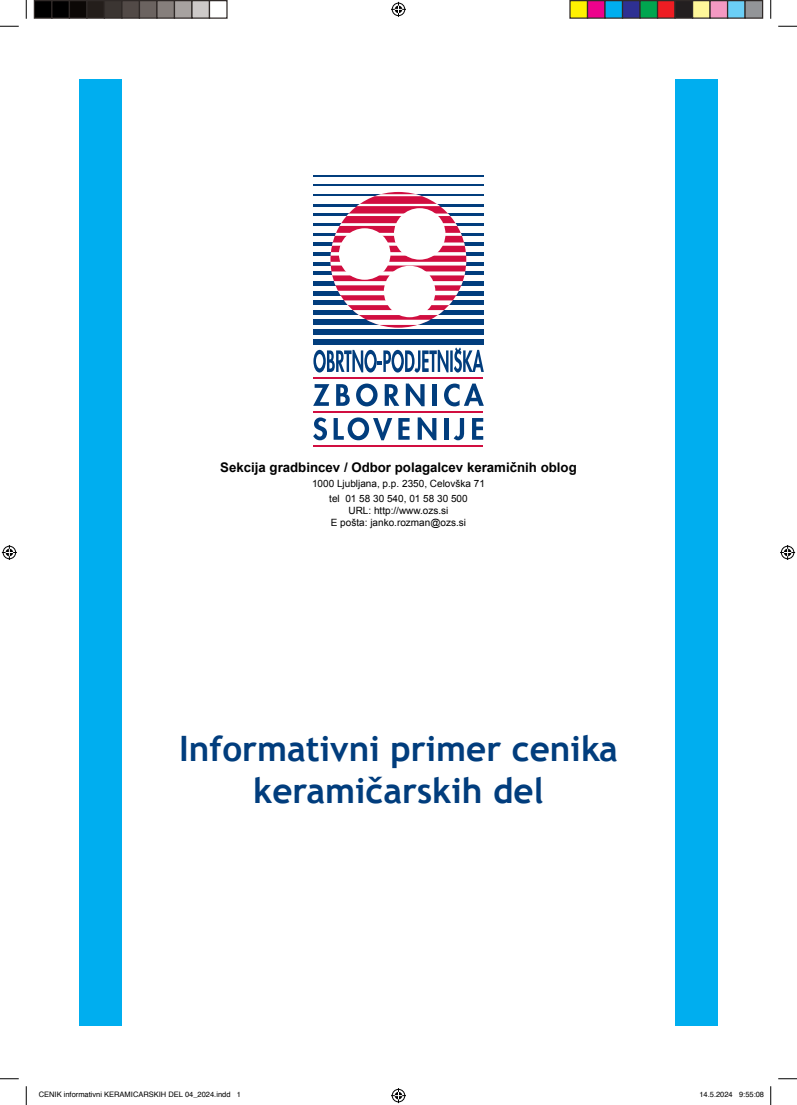
<style>
.page{position:relative;width:797px;height:1105px;background:#fff}
.page>*{position:absolute;margin:0;border:0;box-sizing:border-box;transform-origin:0 0}
.t1{font:700 35px/42px "Trebuchet MS";color:#013d7d;text-align:center}
.t2{font:700 13.25px "Arial";color:#000}
.t3{font:10px/15px "Arial";color:#000;text-align:center}
.t4{font:7.5px "Helvetica";color:#000}
</style>
<div class="page">
<div style="left:79px;top:79px;width:43px;height:946px;background:#00aeef"></div>
<div style="left:675px;top:79px;width:42px;height:946px;background:#00aeef"></div>
<hr style="left:313px;top:446px;width:170px;height:1px;background:#d10e40">
<hr style="left:313px;top:412px;width:170px;height:1px;background:#d10e40">
<hr style="left:313px;top:378px;width:170px;height:1px;background:#d10e40">
<svg style="left:313px;top:384px;width:16px;height:22px"></svg>
<svg style="left:336px;top:384px;width:14px;height:22px"></svg>
<svg style="left:356px;top:384px;width:21px;height:22px"></svg>
<svg style="left:385px;top:384px;width:14px;height:22px"></svg>
<svg style="left:406px;top:384px;width:18px;height:22px"></svg>
<div style="left:432px;top:384px;width:5px;height:22px;background:#013d7d"></div>
<svg style="left:444px;top:384px;width:40px;height:22px"></svg>
<hr style="left:313px;top:185px;width:170px;height:1px;background:#013d7d">
<hr style="left:313px;top:194px;width:170px;height:2px;background:#013d7d">
<hr style="left:313px;top:204px;width:170px;height:2px;background:#013d7d">
<hr style="left:313px;top:214px;width:170px;height:2px;background:#013d7d">
<hr style="left:313px;top:223px;width:170px;height:3px;background:#013d7d">
<hr style="left:313px;top:233px;width:170px;height:3px;background:#013d7d">
<hr style="left:313px;top:242px;width:170px;height:4px;background:#013d7d">
<hr style="left:313px;top:252px;width:170px;height:4px;background:#013d7d">
<hr style="left:313px;top:262px;width:170px;height:4px;background:#013d7d">
<hr style="left:313px;top:271px;width:170px;height:4px;background:#013d7d">
<hr style="left:313px;top:281px;width:170px;height:4px;background:#013d7d">
<hr style="left:313px;top:291px;width:170px;height:4px;background:#013d7d">
<div style="left:313px;top:300px;width:170px;height:5px;background:#013d7d"></div>
<div style="left:313px;top:310px;width:170px;height:5px;background:#013d7d"></div>
<div style="left:313px;top:320px;width:170px;height:5px;background:#013d7d"></div>
<div style="left:313px;top:329px;width:170px;height:6px;background:#013d7d"></div>
<svg style="left:330px;top:192px;width:136px;height:136px;background:#d31c4b"></svg>
<div style="left:384px;top:266px;width:51px;height:51px;background:#fff;border-radius:50%"></div>
<div style="left:339px;top:228px;width:51px;height:52px;background:#fff;border-radius:50%"></div>
<div style="left:394px;top:208px;width:51px;height:52px;background:#fff;border-radius:50%"></div>
<hr style="left:313px;top:175px;width:170px;height:1px;background:#013d7d">
<svg style="left:375px;top:194px;width:47px;height:2px"></svg>
<svg style="left:357px;top:204px;width:83px;height:2px"></svg>
<svg style="left:346px;top:214px;width:104px;height:2px"></svg>
<svg style="left:339px;top:223px;width:118px;height:3px"></svg>
<svg style="left:335px;top:233px;width:127px;height:3px"></svg>
<svg style="left:332px;top:242px;width:133px;height:4px"></svg>
<svg style="left:330px;top:252px;width:136px;height:4px"></svg>
<svg style="left:330px;top:262px;width:136px;height:13px"></svg>
<svg style="left:334px;top:281px;width:129px;height:4px"></svg>
<svg style="left:338px;top:291px;width:121px;height:34px"></svg>
<div style="left:313px;top:339px;width:170px;height:6px;background:#013d7d"></div>
<svg style="left:313px;top:417px;width:14px;height:23px"></svg>
<svg style="left:333px;top:417px;width:59px;height:23px"></svg>
<svg style="left:398px;top:418px;width:11px;height:22px"></svg>
<svg style="left:417px;top:417px;width:19px;height:23px"></svg>
<hr style="left:445px;top:418px;width:4px;height:22px;background:#013d7d">
<svg style="left:453px;top:418px;width:11px;height:22px"></svg>
<svg style="left:472px;top:418px;width:11px;height:22px"></svg>
<svg style="left:313px;top:347px;width:171px;height:25px"></svg>
<svg style="left:0;top:25px;width:19px;height:2px"></svg>
<svg style="left:778px;top:25px;width:19px;height:2px"></svg>
<svg style="left:0;top:1078px;width:19px;height:1px"></svg>
<svg style="left:778px;top:1078px;width:19px;height:1px"></svg>
<svg style="left:25px;top:0;width:2px;height:19px"></svg>
<svg style="left:25px;top:1086px;width:2px;height:19px"></svg>
<svg style="left:770px;top:0;width:1px;height:19px"></svg>
<svg style="left:770px;top:1086px;width:1px;height:19px"></svg>
<svg style="left:391px;top:2px;width:15px;height:15px"></svg>
<svg style="left:391px;top:1088px;width:15px;height:15px"></svg>
<svg style="left:2px;top:545px;width:15px;height:15px"></svg>
<svg style="left:780px;top:545px;width:15px;height:15px"></svg>
<div style="left:34px;top:1px;width:18px;height:17px;background:#000"></div>
<div style="left:34px;top:0;width:18px;height:19px;border:1px solid #302a28"></div>
<div style="left:52px;top:1px;width:17px;height:17px;background:#000"></div>
<div style="left:51px;top:0;width:19px;height:19px;border:1px solid #302a28"></div>
<div style="left:69px;top:1px;width:18px;height:17px;background:#0c0806"></div>
<div style="left:69px;top:0;width:19px;height:19px;border:1px solid #302a28"></div>
<div style="left:87px;top:1px;width:17px;height:17px;background:#241e1b"></div>
<div style="left:86px;top:0;width:19px;height:19px;border:1px solid #302a28"></div>
<div style="left:104px;top:1px;width:18px;height:17px;background:#3b3532"></div>
<div style="left:104px;top:0;width:18px;height:19px;border:1px solid #302a28"></div>
<div style="left:122px;top:1px;width:17px;height:17px;background:#524a47"></div>
<div style="left:121px;top:0;width:19px;height:19px;border:1px solid #302a28"></div>
<div style="left:139px;top:1px;width:18px;height:17px;background:#6b6360"></div>
<div style="left:139px;top:0;width:19px;height:19px;border:1px solid #302a28"></div>
<div style="left:157px;top:1px;width:17px;height:17px;background:#867f7c"></div>
<div style="left:156px;top:0;width:19px;height:19px;border:1px solid #302a28"></div>
<div style="left:174px;top:1px;width:18px;height:17px;background:#a7a2a0"></div>
<div style="left:174px;top:0;width:18px;height:19px;border:1px solid #302a28"></div>
<div style="left:192px;top:1px;width:17px;height:17px;background:#cdc9c8"></div>
<div style="left:191px;top:0;width:19px;height:19px;border:1px solid #302a28"></div>
<div style="left:209px;top:0;width:19px;height:19px;border:1px solid #302a28"></div>
<div style="left:570px;top:1px;width:17px;height:17px;background:#fff101"></div>
<div style="left:569px;top:0;width:19px;height:19px;border:1px solid #302a28"></div>
<div style="left:587px;top:1px;width:18px;height:17px;background:#ed028c"></div>
<div style="left:587px;top:0;width:18px;height:19px;border:1px solid #302a28"></div>
<div style="left:605px;top:1px;width:17px;height:17px;background:#00aeef"></div>
<div style="left:604px;top:0;width:19px;height:19px;border:1px solid #302a28"></div>
<div style="left:622px;top:1px;width:18px;height:17px;background:#2e3092"></div>
<div style="left:622px;top:0;width:18px;height:19px;border:1px solid #302a28"></div>
<div style="left:640px;top:1px;width:17px;height:17px;background:#00a54f"></div>
<div style="left:639px;top:0;width:19px;height:19px;border:1px solid #302a28"></div>
<div style="left:657px;top:1px;width:18px;height:17px;background:#ee1d23"></div>
<div style="left:657px;top:0;width:18px;height:19px;border:1px solid #302a28"></div>
<div style="left:675px;top:1px;width:17px;height:17px;background:#231f20"></div>
<div style="left:674px;top:0;width:19px;height:19px;border:1px solid #302a28"></div>
<div style="left:692px;top:1px;width:18px;height:17px;background:#fff79a"></div>
<div style="left:692px;top:0;width:18px;height:19px;border:1px solid #302a28"></div>
<div style="left:710px;top:1px;width:17px;height:17px;background:#f499c2"></div>
<div style="left:709px;top:0;width:19px;height:19px;border:1px solid #302a28"></div>
<div style="left:727px;top:1px;width:18px;height:17px;background:#6bcff6"></div>
<div style="left:727px;top:0;width:18px;height:19px;border:1px solid #302a28"></div>
<div style="left:745px;top:1px;width:17px;height:17px;background:#939598"></div>
<div style="left:744px;top:0;width:19px;height:19px;border:1px solid #302a28"></div>
<h2 class="t2" style="left:220px;top:458px;width:358px">Sekcija gradbincev / Odbor polagalcev keramičnih oblog</h2>
<p class="t3" style="left:312px;top:476px;width:174px">1000 Ljubljana, p.p. 2350, Celovška 71 tel 01 58 30 540, 01 58 30 500</p>
<p class="t3" style="left:331px;top:504px;width:137px;line-height:12px">URL: http://www.ozs.si<br>E pošta: janko.rozman@ozs.si</p>
<h1 class="t1" style="left:179px;top:727px;width:440px">Informativni primer cenika keramičarskih del</h1>
<p class="t4" style="left:39px;top:1090px;width:204px">CENIK informativni KERAMICARSKIH DEL 04_2024.indd 1</p>
<p class="t4" style="left:699px;top:1090px;width:66px">14.5.2024 9:55:08</p>
</div>
